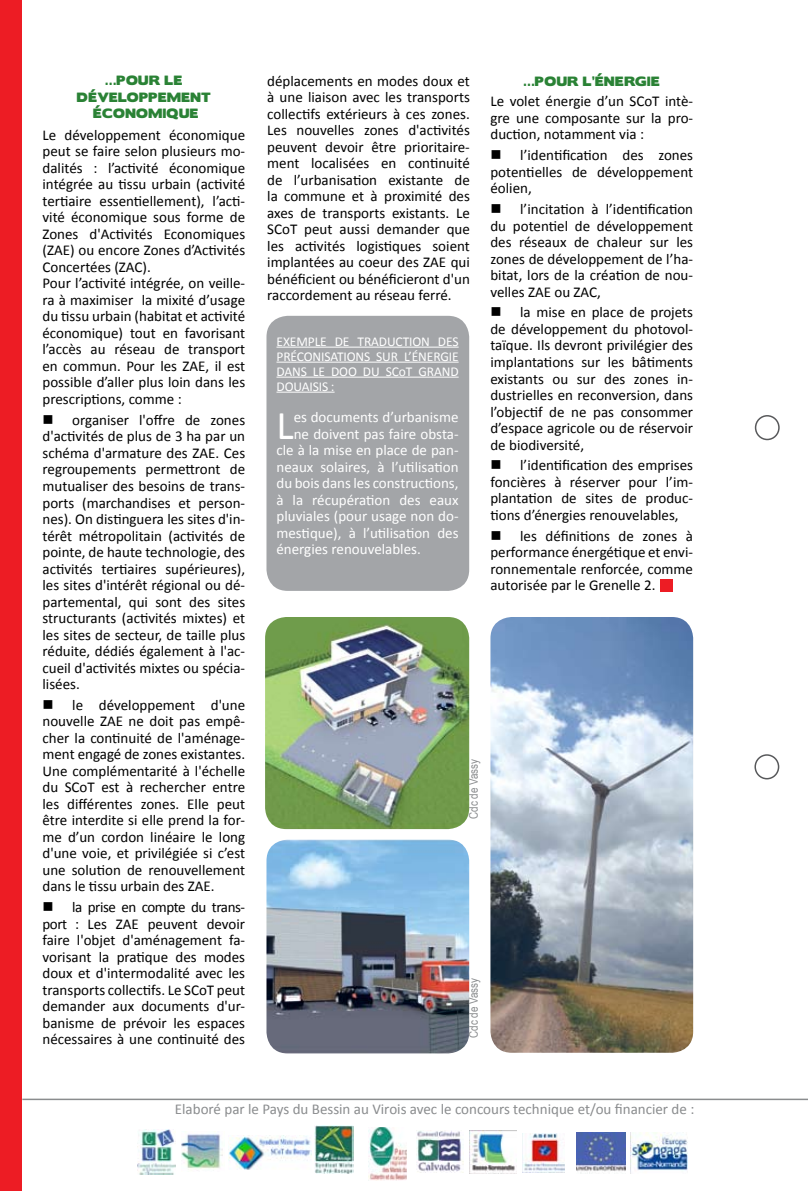
<style>
.page{position:relative;width:808px;height:1191px;background:#fff}
.page>*{position:absolute;margin:0;border:0;box-sizing:border-box;transform-origin:0 0}
.t1{font:40.95px "Calibri";color:#fff}
.t2{font:15px/16.5px "Calibri";color:#000;text-align:justify}
.t3{font:15px "Calibri";color:#fff}
.t4{font:15px "Calibri";color:#8a8c8e}
.t5{font:13.5px/15px "Calibri";letter-spacing:-.01em;color:#fff}
.t6{font:12px/16.5px "Boris Black Bloxx";letter-spacing:.04em;color:#2a8235;text-align:center}
.t7{font:12px "Arial Narrow";color:#8a8c8e}
</style>
<div class="page">
<div style="left:0;top:0;width:21px;height:1191px;background:#ed1c24"></div>
<div style="left:266px;top:316px;width:203px;height:275px;background:#a3a5a8;border-radius:21px"></div>
<hr style="left:276px;top:347px;width:183px;height:1px;background:#fff">
<hr style="left:276px;top:362px;width:183px;height:1px;background:#fff">
<hr style="left:276px;top:377px;width:183px;height:1px;background:#fff">
<hr style="left:276px;top:392px;width:59px;height:1px;background:#fff">
<img style="left:265px;top:617px;width:204px;height:212px">
<img style="left:266px;top:839px;width:203px;height:214px">
<img style="left:490px;top:617px;width:203px;height:435px">
<div style="left:660px;top:579px;width:13px;height:13px;background:#ed1c24"></div>
<hr style="left:22px;top:1098px;width:786px;height:2px;background:#8a8c8e">
<div style="left:755px;top:415px;width:25px;height:25px;border:2px solid #58595b;border-radius:50%"></div>
<div style="left:754px;top:754px;width:25px;height:25px;border:2px solid #58595b;border-radius:50%"></div>
<img style="left:417px;top:1130px;width:46px;height:42px">
<img style="left:470px;top:1131px;width:45px;height:42px">
<img style="left:522px;top:1133px;width:43px;height:39px">
<img style="left:576px;top:1132px;width:50px;height:42px">
<img style="left:631px;top:1132px;width:56px;height:39px">
<img style="left:181px;top:1131px;width:42px;height:40px">
<img style="left:315px;top:1125px;width:39px;height:48px">
<img style="left:228px;top:1135px;width:83px;height:34px">
<img style="left:137px;top:1129px;width:38px;height:45px">
<img style="left:368px;top:1127px;width:39px;height:53px">
<p class="t6" style="left:77px;top:72px;width:135px">…POUR LE<br>DÉVELOPPEMENT<br>ÉCONOMIQUE</p>
<p class="t2" style="left:43px;top:126px;width:204px;text-align:left">Le développement économique peut se faire selon plusieurs mo&shy;dalités : l’activité économique intégrée au tissu urbain (activité tertiaire essentiellement), l’acti&shy;vité économique sous forme de<br>Zones d'Activités Economiques (ZAE) ou encore Zones d’Activités<br>Concertées (ZAC).<br>Pour l’activité intégrée, on veille&shy;ra à maximiser la mixité d’usage du tissu urbain (habitat et activité économique) tout en favorisant l’accès au réseau de transport en commun. Pour les ZAE, il est possible d’aller plus loin dans les prescriptions, comme :</p>
<p class="t2" style="left:43px;top:411px;width:204px;text-indent:30px">organiser l'offre de zones d'activités de plus de 3 ha par un schéma d'armature des ZAE. Ces regroupements permettront de mutualiser des besoins de trans&shy;ports (marchandises et person&shy;nes). On distinguera les sites d'in&shy;térêt métropolitain (activités de pointe, de haute technologie, des activités tertiaires supérieures), les sites d'intérêt régional ou dé&shy;partemental, qui sont des sites structurants (activités mixtes) et les sites de secteur, de taille plus réduite, dédiés également à l'ac&shy;cueil d'activités mixtes ou spécia&shy;lisées.</p>
<p class="t2" style="left:42px;top:696px;width:204px;text-indent:30px">le développement d'une nouvelle ZAE ne doit pas empê&shy;cher la continuité de l'aménage&shy;ment engagé de zones existantes.<br>Une complémentarité à l'échelle du SCoT est à rechercher entre les différentes zones. Elle peut être interdite si elle prend la for&shy;me d’un cordon linéaire le long d'une voie, et privilégiée si c’est une solution de renouvellement dans le tissu urbain des ZAE.</p>
<p class="t2" style="left:42px;top:898px;width:204px;text-indent:30px">la prise en compte du trans&shy;port : Les ZAE peuvent devoir faire l'objet d'aménagement fa&shy;vorisant la pratique des modes doux et d'intermodalité avec les transports collectifs. Le SCoT peut demander aux documents d'ur&shy;banisme de prévoir les espaces nécessaires à une continuité des</p>
<p class="t2" style="left:267px;top:72px;width:204px">déplacements en modes doux et à une liaison avec les transports collectifs extérieurs à ces zones.<br>Les nouvelles zones d'activités peuvent devoir être prioritaire&shy;ment localisées en continuité de l’urbanisation existante de la commune et à proximité des axes de transports existants. Le SCoT peut aussi demander que les activités logistiques soient implantées au coeur des ZAE qui bénéficient ou bénéficieront d'un raccordement au réseau ferré.</p>
<p class="t6" style="left:524px;top:74px;width:138px">…POUR L’ÉNERGIE</p>
<p class="t2" style="left:490px;top:92px;width:204px">Le volet énergie d’un SCoT intè&shy;gre une composante sur la pro&shy;duction, notamment via :</p>
<p class="t2" style="left:490px;top:146px;width:204px;text-indent:30px">l’identification des zones potentielles de développement éolien,</p>
<p class="t2" style="left:490px;top:200px;width:204px;text-indent:30px">l’incitation à l’identification du potentiel de développement des réseaux de chaleur sur les zones de développement de l’ha&shy;bitat, lors de la création de nou&shy;velles ZAE ou ZAC,</p>
<p class="t2" style="left:490px;top:303px;width:204px;text-indent:30px">la mise en place de projets de développement du photovol&shy;taïque. Ils devront privilégier des implantations sur les bâtiments existants ou sur des zones in&shy;dustrielles en reconversion, dans l’objectif de ne pas consommer d’espace agricole ou de réservoir de biodiversité,</p>
<p class="t2" style="left:490px;top:456px;width:204px;text-indent:30px">l’identification des emprises foncières à réserver pour l’im&shy;plantation de sites de produc&shy;tions d’énergies renouvelables,</p>
<p class="t2" style="left:490px;top:526px;width:204px;text-indent:30px">les définitions de zones à performance énergétique et envi&shy;ronnementale renforcée, comme autorisée par le Grenelle 2.</p>
<p class="t5" style="left:276px;top:333px;width:39px">Exemple</p>
<p class="t5" style="left:335px;top:333px;width:45px">de traductio</p>
<p class="t5" style="left:421px;top:333px;width:25px">n des</p>
<p class="t5" style="left:276px;top:348px;width:52px">préconisatio</p>
<p class="t5" style="left:276px;top:348px;width:182px;text-indent:79px">ns su r l’énergie dans le DOO du SCoT Grand<br>Douaisis</p>
<p class="t5" style="left:331px;top:378px;width:5px">:</p>
<h1 class="t1" style="left:276px;top:399px;width:19px">L</h1>
<p class="t3" style="left:294px;top:408px;width:166px">es documents d’urbanisme</p>
<p class="t3" style="left:294px;top:424px;width:166px">ne doivent pas faire obsta-</p>
<p class="t3" style="left:276px;top:441px;width:184px">cle à la mise en place de pan-</p>
<p class="t3" style="left:276px;top:457px;width:184px">neaux solaires, à l’utilisation</p>
<p class="t3" style="left:276px;top:474px;width:184px">du bois dans les constructions,</p>
<p class="t3" style="left:276px;top:490px;width:184px">à la récupération des eaux</p>
<p class="t3" style="left:276px;top:507px;width:184px">pluviales (pour usage non do-</p>
<p class="t3" style="left:276px;top:523px;width:184px">mestique), à l’utilisation des</p>
<p class="t3" style="left:276px;top:540px;width:146px">énergies renouvelables.</p>
<p class="t7" style="left:465px;top:819px;width:61px;rotate:-90deg">Cdc de Vassy</p>
<p class="t7" style="left:465px;top:1037px;width:61px;rotate:-90deg">Cdc de Vassy</p>
<p class="t4" style="left:175px;top:1100px;width:521px">Elaboré par le Pays du Bessin au Virois avec le concours technique et/ou financier de :</p>
</div>
